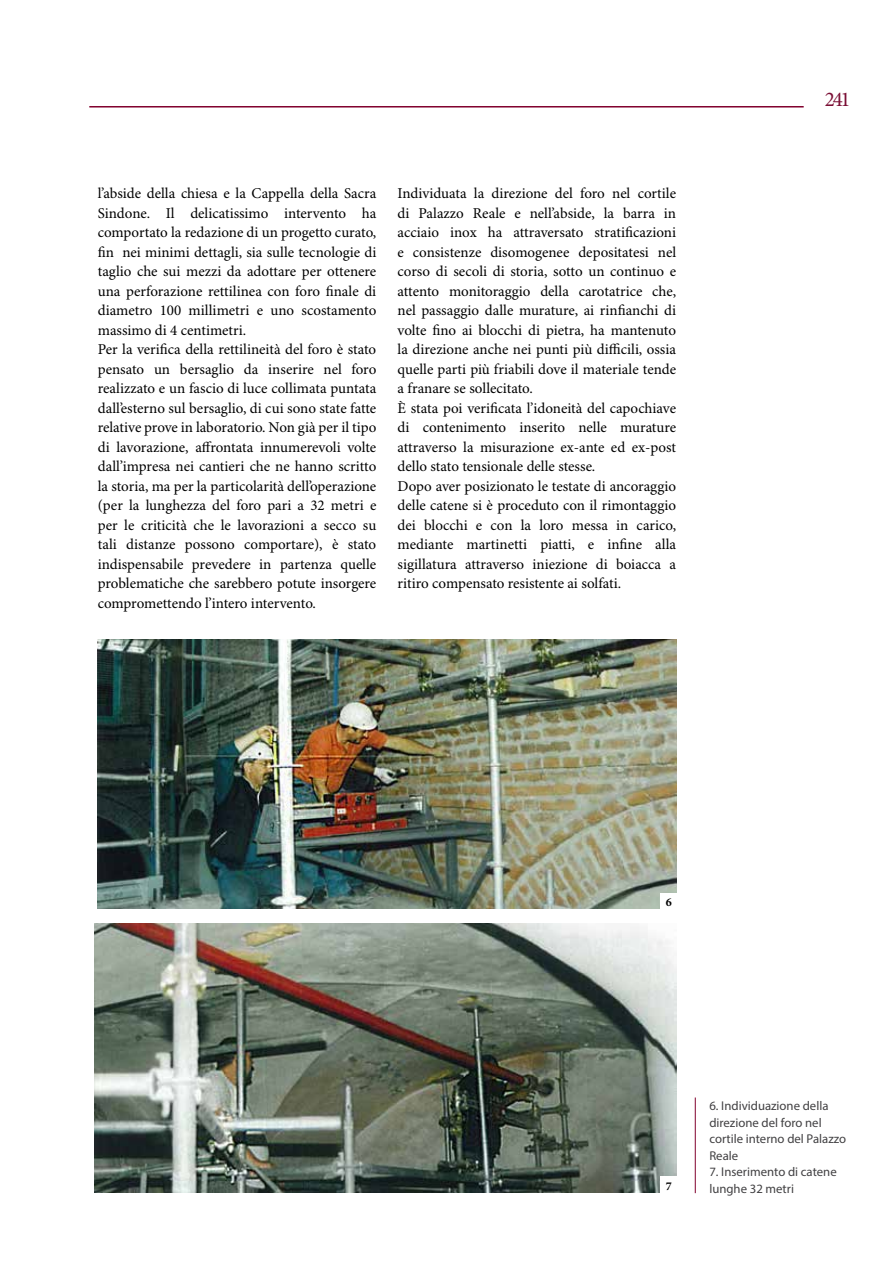
<style>
.page{position:relative;width:893px;height:1263px;background:#fff}
.page>*{position:absolute;margin:0;border:0;box-sizing:border-box;transform-origin:0 0}
.t1{font:21px "Minion Pro";color:#7a0e34}
.t2{font:15px/19.5px "Minion Pro";color:#000}
.t3{font:12.75px/16.5px "Myriad Pro";color:#414042}
.t4{font:700 12px "Minion Pro";color:#000}
</style>
<div class="page">
<hr style="left:89px;top:106px;width:715px;height:2px;background:#81002d">
<hr style="left:695px;top:1097px;width:1px;height:96px;background:#81002d">
<img style="left:98px;top:639px;width:578px;height:269px">
<div style="left:660px;top:893px;width:17px;height:17px;background:#fff"></div>
<img style="left:95px;top:923px;width:581px;height:269px">
<div style="left:660px;top:1176px;width:17px;height:17px;background:#fff"></div>
<p class="t2" style="left:98px;top:184px;width:280px">l’abside della chiesa e la Cappella della Sacra Sindone. Il delicatissimo intervento ha comportato la redazione di un progetto curato, fin nei minimi dettagli, sia sulle tecnologie di taglio che sui mezzi da adottare per ottenere una perforazione rettilinea con foro finale di diametro 100 millimetri e uno scostamento massimo di 4 centimetri.<br>Per la verifica della rettilineità del foro è stato pensato un bersaglio da inserire nel foro realizzato e un fascio di luce collimata puntata dall’esterno sul bersaglio, di cui sono state fatte relative prove in laboratorio. Non già per il tipo di lavorazione, affrontata innumerevoli volte dall’impresa nei cantieri che ne hanno scritto la storia, ma per la particolarità dell’operazione (per la lunghezza del foro pari a 32 metri e per le criticità che le lavorazioni a secco su tali distanze possono comportare), è stato indispensabile prevedere in partenza quelle problematiche che sarebbero potute insorgere compromettendo l’intero intervento.</p>
<p class="t2" style="left:398px;top:184px;width:280px">Individuata la direzione del foro nel cortile di Palazzo Reale e nell’abside, la barra in acciaio inox ha attraversato stratificazioni e consistenze disomogenee depositatesi nel corso di secoli di storia, sotto un continuo e attento monitoraggio della carotatrice che, nel passaggio dalle murature, ai rinfianchi di volte fino ai blocchi di pietra, ha mantenuto la direzione anche nei punti più difficili, ossia quelle parti più friabili dove il materiale tende a franare se sollecitato.<br>È stata poi verificata l’idoneità del capochiave di contenimento inserito nelle murature attraverso la misurazione ex-ante ed ex-post dello stato tensionale delle stesse.<br>Dopo aver posizionato le testate di ancoraggio delle catene si è proceduto con il rimontaggio dei blocchi e con la loro messa in carico, mediante martinetti piatti, e infine alla sigillatura attraverso iniezione di boiacca a ritiro compensato resistente ai solfati.</p>
<h1 class="t1" style="left:825px;top:87px;width:27px">241</h1>
<p class="t4" style="left:666px;top:894px;width:7px">6</p>
<p class="t4" style="left:666px;top:1177px;width:7px">7</p>
<p class="t3" style="left:709px;top:1097px;width:138px">6. Individuazione della direzione del foro nel cortile interno del Palazzo<br>Reale</p>
<p class="t3" style="left:709px;top:1163px;width:129px">7. Inserimento di catene lunghe 32 metri</p>
</div>
